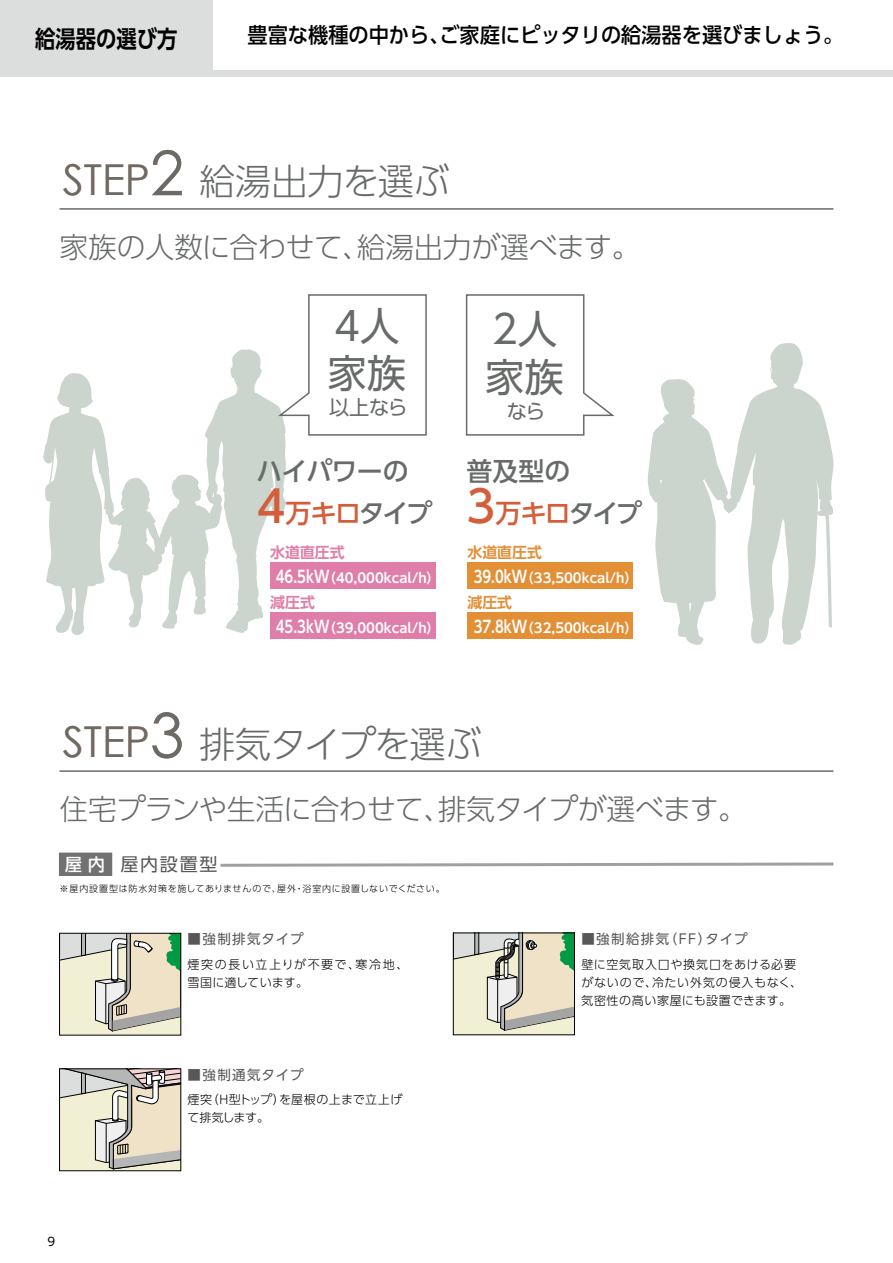
<style>
.page{position:relative;width:893px;height:1263px;background:#fff}
.page>*{position:absolute;margin:0;border:0;box-sizing:border-box;transform-origin:0 0}
.t1{font:39.3px/47.2px "UD Shin Go Pr 6 N";color:#686c69}
.t2{font:300 36.15px "UD Shin Go Pr 6 N";letter-spacing:-.03em;color:#686c69}
.t3{font:300 36.15px "UD Shin Go Pr 6 N";letter-spacing:-.005em;color:#686c69}
.t4{font:300 28.65px "UD Shin Go Pr 6 N";letter-spacing:-.02em;color:#686c69}
.t5{font:300 28.65px "UD Shin Go Pr 6 N";color:#686c69}
.t6{font:500 25.95px/42.3px "UD Shin Go Pr 6 N";letter-spacing:-.04em;color:#686c69}
.t7{font:700 23.85px "UD Shin Go Pr 6 N De";color:#000;scale:.85 1}
.t8{font:500 21.3px "UD Shin Go Pr 6 N";color:#000;scale:.95 1}
.t9{font:20.1px "UD Shin Go Pr 6 N";letter-spacing:-.045em;color:#686c69}
.t10{font:18px "UD Shin Go Pr 6 N";letter-spacing:.1em;color:#595757}
.t11{font:700 14.85px "UD Shin Go Pr 6 N De";color:#df7ea9}
.t12{font:700 14.85px "UD Shin Go Pr 6 N De";color:#e38f36}
.t13{font:13.5px "UD Shin Go Pr 6 N";letter-spacing:.1em;color:#595757}
.t14{font:700 13.35px "UD Shin Go Pr 6 N De";color:#fff}
.t15{font:300 12px/18px "UD Shin Go Pr 6 N";letter-spacing:.045em;color:#000}
.t16{font:300 12px/18px "UD Shin Go Pr 6 N";letter-spacing:.115em;color:#000}
.t17{font:300 12px/18px "UD Shin Go Pr 6 N";letter-spacing:.02em;color:#000}
.t18{font:11.7px "UD Shin Go Pr 6 N";color:#000}
.t19{font:300 9px "UD Shin Go Pr 6 N";letter-spacing:.08em;color:#000}
.s1{font-family:"Century Gothic";font-weight:400;font-size:42.45px;color:#f19069}
.s2{font-family:"Century Gothic";font-weight:400;font-size:61.5px;color:#f19069}
.s3{font-size:43.8px;color:#d35f3a}
.s4{color:#d35f3a}
.s5{font-size:16.65px}
.s6{font-weight:500;font-size:17.25px;color:#fff}
</style>
<div class="page">
<svg style="left:648px;top:343px;width:186px;height:302px;fill:#cbd4cd"></svg>
<hr style="left:60px;top:208px;width:773px;height:2px;background:#686c69">
<hr style="left:60px;top:770px;width:773px;height:2px;background:#686c69">
<svg style="left:465px;top:294px;width:149px;height:142px"></svg>
<svg style="left:43px;top:294px;width:384px;height:341px"></svg>
<svg style="left:220px;top:862px;width:614px;height:5px"></svg>
<svg style="left:455px;top:935px;width:118px;height:96px;background:#d1d0bc"></svg>
<div style="left:453px;top:933px;width:122px;height:102px;border:1px solid #000"></div>
<svg style="left:61px;top:1071px;width:118px;height:98px;background:#cfcaba"></svg>
<div style="left:59px;top:1069px;width:122px;height:102px;border:1px solid #000"></div>
<svg style="left:61px;top:935px;width:118px;height:97px;background:#d2d1bd"></svg>
<div style="left:59px;top:933px;width:122px;height:102px;border:1px solid #000"></div>
<div style="left:60px;top:853px;width:52px;height:22px;background:#727171"></div>
<div style="left:59px;top:852px;width:53px;height:24px;border:1px solid #727171"></div>
<div style="left:270px;top:562px;width:166px;height:27px;background:#df7ea9"></div>
<div style="left:270px;top:612px;width:166px;height:27px;background:#df7ea9"></div>
<div style="left:467px;top:562px;width:166px;height:27px;background:#e38f36"></div>
<div style="left:467px;top:612px;width:166px;height:27px;background:#e38f36"></div>
<div style="left:0;top:70px;width:893px;height:7px;background:#dcdddd"></div>
<div style="left:0;top:0;width:213px;height:77px;background:#dcdddd"></div>
<h3 class="t7" style="left:35px;top:19px;width:169px">給湯器の選び方</h3>
<h3 class="t8" style="left:248px;top:18px;width:629px">豊富な機種の中から、ご家庭にピッタリの給湯器を選びましょう。</h3>
<h2 class="t3" style="left:63px;top:152px;width:388px"><span class="s1">STEP</span><span class="s2">2</span> 給湯出力を選ぶ</h2>
<h3 class="t5" style="left:60px;top:224px;width:582px">家族の人数に合わせて、給湯出力が選べます。</h3>
<h1 class="t1" style="left:327px;top:301px;width:80px">4人家族</h1>
<h3 class="t9" style="left:329px;top:391px;width:80px">以上なら</h3>
<h1 class="t1" style="left:485px;top:305px;width:80px">2人家族</h1>
<h3 class="t9" style="left:507px;top:395px;width:40px">なら</h3>
<h3 class="t6" style="left:257px;top:449px;width:177px">ハイパワーの<br><span class="s3">4</span><span class="s4">万キロ</span>タイプ</h3>
<h3 class="t6" style="left:467px;top:449px;width:177px">普及型の<br><span class="s3">3</span><span class="s4">万キロ</span>タイプ</h3>
<p class="t11" style="left:270px;top:540px;width:76px">水道直圧式</p>
<p class="t11" style="left:270px;top:590px;width:46px">減圧式</p>
<p class="t14" style="left:276px;top:567px;width:166px"><span class="s5">46.5kW</span>（40,000kcal/h）</p>
<p class="t14" style="left:276px;top:616px;width:166px"><span class="s5">45.3kW</span>（39,000kcal/h）</p>
<p class="t12" style="left:467px;top:540px;width:76px">水道直圧式</p>
<p class="t14" style="left:474px;top:567px;width:166px"><span class="s5">39.0kW</span>（33,500kcal/h）</p>
<p class="t14" style="left:474px;top:617px;width:166px"><span class="s5">37.8kW</span>（32,500kcal/h）</p>
<p class="t12" style="left:467px;top:590px;width:46px">減圧式</p>
<h2 class="t2" style="left:63px;top:714px;width:420px"><span class="s1">STEP</span><span class="s2">3</span> 排気タイプを選ぶ</h2>
<h3 class="t4" style="left:60px;top:786px;width:689px">住宅プランや生活に合わせて、排気タイプが選べます。</h3>
<h3 class="t10" style="left:65px;top:850px;width:154px"><span class="s6">屋 内</span> 屋内設置型</h3>
<p class="t19" style="left:60px;top:881px;width:392px">※屋内設置型は防水対策を施してありませんので、屋外・浴室内に設置しないでください。　</p>
<p class="t13" style="left:188px;top:928px;width:117px">■強制排気タイプ</p>
<p class="t16" style="left:188px;top:955px;width:222px">煙突の長い立上りが不要で、寒冷地、雪国に適しています。</p>
<p class="t18" style="left:48px;top:1232px;width:9px">9</p>
<p class="t13" style="left:188px;top:1063px;width:117px">■強制通気タイプ</p>
<p class="t17" style="left:187px;top:1090px;width:216px">煙突（H型トップ）を屋根の上まで立上げて排気します。</p>
<p class="t13" style="left:581px;top:928px;width:168px">■強制給排気（FF）タイプ</p>
<p class="t15" style="left:581px;top:955px;width:222px">壁に空気取入口や換気口をあける必要がないので、冷たい外気の侵入もなく、気密性の高い家屋にも設置できます。</p>
</div>
